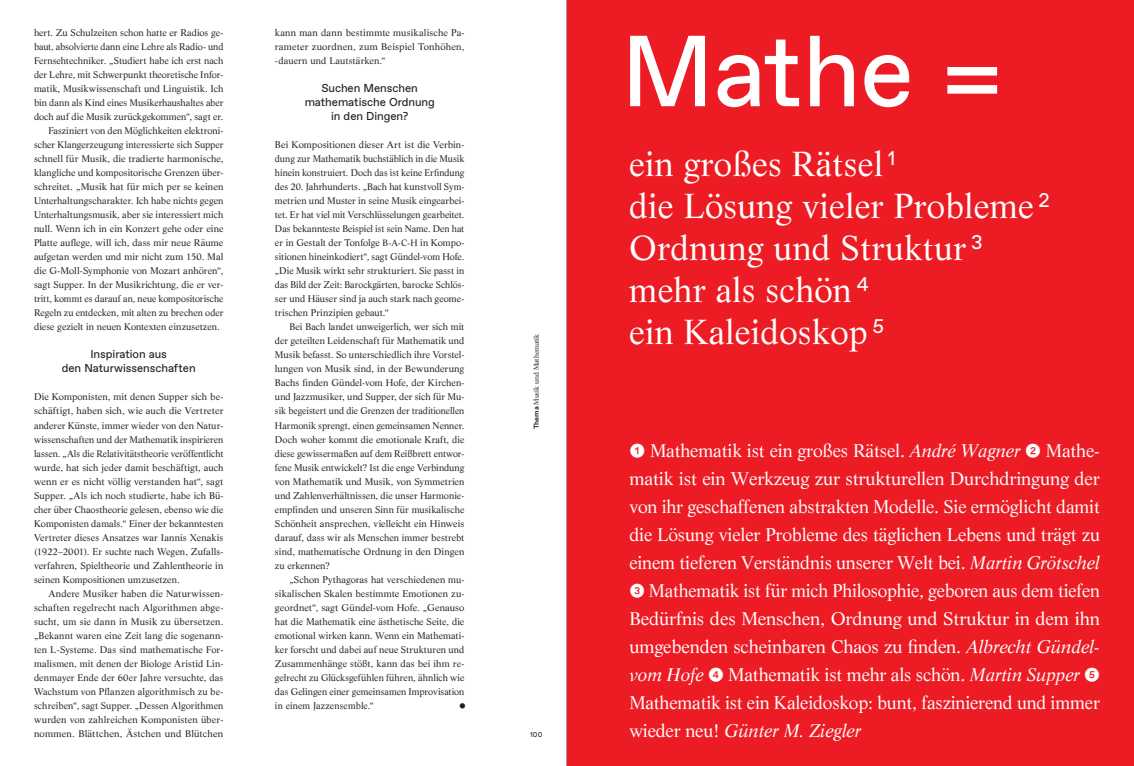
<style>
.page{position:relative;width:1134px;height:766px;background:#fff}
.page>*{position:absolute;margin:0;border:0;box-sizing:border-box;transform-origin:0 0}
.t1{font:100.6px "Favorit";color:#fff}
.t2{font:34px/42px "Life LT Std";letter-spacing:.005em;color:#fff}
.t3{font:18px/28px "Life LT Std";letter-spacing:-.01em;color:#fff;text-align:justify}
.t4{font:11.5px/14px "Favorit";letter-spacing:-.005em;color:#231f20;text-align:center}
.t5{font:9.5px/14px "Life LT Std";color:#231f20;text-align:justify}
.t6{font:7px "Life LT Std";color:#231f20}
.t7{font:7px "Favorit";color:#231f20}
.s1{font-size:9px}
.s2{font-family:"Favorit";font-weight:700}
.s3{font-family:"Favorit"}
.s4{font-style:italic}
</style>
<div class="page">
<div style="left:567px;top:0;width:567px;height:765px;background:#ed1c24"></div>
<p class="t5" style="left:34px;top:26px;width:191px">hert. Zu Schulzeiten schon hatte er Radios ge-</p>
<p class="t5" style="left:34px;top:40px;width:191px">baut, absolvierte dann eine Lehre als Radio- und</p>
<p class="t5" style="left:34px;top:54px;width:191px">Fernsehtechniker. „Studiert habe ich erst nach</p>
<p class="t5" style="left:34px;top:68px;width:191px">der Lehre, mit Schwerpunkt theoretische Infor-</p>
<p class="t5" style="left:34px;top:82px;width:191px">matik, Musikwissenschaft und Linguistik. Ich</p>
<p class="t5" style="left:34px;top:96px;width:191px">bin dann als Kind eines Musikerhaushaltes aber</p>
<p class="t5" style="left:34px;top:110px;width:191px">doch auf die Musik zurückgekommen“, sagt er.</p>
<p class="t5" style="left:48px;top:124px;width:177px">Fasziniert von den Möglichkeiten elektroni-</p>
<p class="t5" style="left:34px;top:138px;width:191px">scher Klangerzeugung interessierte sich Supper</p>
<p class="t5" style="left:34px;top:152px;width:191px">schnell für Musik, die tradierte harmonische,</p>
<p class="t5" style="left:34px;top:166px;width:191px">klangliche und kompositorische Grenzen über-</p>
<p class="t5" style="left:34px;top:180px;width:191px">schreitet. „Musik hat für mich per se keinen</p>
<p class="t5" style="left:34px;top:194px;width:191px">Unterhaltungscharakter. Ich habe nichts gegen</p>
<p class="t5" style="left:34px;top:208px;width:191px">Unterhaltungsmusik, aber sie interessiert mich</p>
<p class="t5" style="left:34px;top:222px;width:191px">null. Wenn ich in ein Konzert gehe oder eine</p>
<p class="t5" style="left:34px;top:236px;width:191px">Platte auflege, will ich, dass mir neue Räume</p>
<p class="t5" style="left:34px;top:250px;width:191px">aufgetan werden und mir nicht zum 150. Mal</p>
<p class="t5" style="left:34px;top:264px;width:191px">die G-Moll-Symphonie von Mozart anhören“,</p>
<p class="t5" style="left:34px;top:278px;width:191px">sagt Supper. In der Musikrichtung, die er ver-</p>
<p class="t5" style="left:34px;top:292px;width:191px">tritt, kommt es darauf an, neue kompositorische</p>
<p class="t5" style="left:34px;top:306px;width:191px">Regeln zu entdecken, mit alten zu brechen oder</p>
<p class="t5" style="left:34px;top:320px;width:187px">diese gezielt in neuen Kontexten einzusetzen.</p>
<p class="t4" style="left:62px;top:347px;width:135px">I nspiration aus<br>den Naturwissenschaften</p>
<p class="t5" style="left:34px;top:390px;width:191px">Die Komponisten, mit denen Supper sich be&shy;schäftigt, haben sich, wie auch die Vertreter anderer Künste, immer wieder von den Natur&shy;wissenschaften und der Mathematik inspirieren lassen. „Als die Relativitätstheorie veröffentlicht wurde, hat sich jeder damit beschäftigt, auch wenn er es nicht völlig verstanden hat“, sagt Supper. „Als ich noch studierte, habe ich Bü&shy;cher über Chaostheorie gelesen, ebenso wie die Komponisten damals.“ Einer der bekanntesten Vertreter dieses Ansatzes war Iannis Xenakis (1922–2001). Er suchte nach Wegen, Zufalls&shy;verfahren, Spieltheorie und Zahlentheorie in seinen Kompositionen umzusetzen.</p>
<p class="t5" style="left:34px;top:586px;width:191px;text-indent:14px">Andere Musiker haben die Naturwissen&shy;schaften regelrecht nach Algorithmen abge&shy;sucht, um sie dann in Musik zu übersetzen. „Bekannt waren eine Zeit lang die sogenann&shy;ten L-Systeme. Das sind mathematische For&shy;malismen, mit denen der Biologe Aristid Lin&shy;denmayer Ende der 60er Jahre versuchte, das Wachstum von Pflanzen algorithmisch zu be&shy;schreiben“, sagt Supper. „Dessen Algorithmen wurden von zahlreichen Komponisten über&shy;nommen. Blättchen, Ästchen und Blütchen</p>
<p class="t5" style="left:275px;top:26px;width:191px">kann man dann bestimmte musikalische Pa&shy;rameter zuordnen, zum Beispiel Tonhöhen, -dauern und Lautstärken.“</p>
<p class="t4" style="left:305px;top:81px;width:132px">Suchen Menschen mathematische Ordnung in den Dingen?</p>
<p class="t5" style="left:275px;top:138px;width:191px">Bei Kompositionen dieser Art ist die Verbin&shy;dung zur Mathematik buchstäblich in die Musik hinein konstruiert. Doch das ist keine Erfindung des 20. Jahrhunderts. „Bach hat kunstvoll Sym&shy;metrien und Muster in seine Musik eingearbei&shy;tet. Er hat viel mit Verschlüsselungen gearbeitet.<br>Das bekannteste Beispiel ist sein Name. Den hat er in Gestalt der Tonfolge <span class="s1">B-A-C-H</span> in Kompo&shy;sitionen hineinkodiert“, sagt Gündel-vom Hofe. „Die Musik wirkt sehr strukturiert. Sie passt in das Bild der Zeit: Barockgärten, barocke Schlös&shy;ser und Häuser sind ja auch stark nach geome&shy;trischen Prinzipien gebaut.“</p>
<p class="t5" style="left:275px;top:320px;width:191px;text-indent:14px">Bei Bach landet unweigerlich, wer sich mit der geteilten Leidenschaft für Mathematik und Musik befasst. So unterschiedlich ihre Vorstel&shy;lungen von Musik sind, in der Bewunderung Bachs finden Gündel-vom Hofe, der Kirchen&shy;und Jazzmusiker, und Supper, der sich für Mu&shy;sik begeistert und die Grenzen der traditionellen Harmonik sprengt, einen gemeinsamen Nenner.<br>Doch woher kommt die emotionale Kraft, die diese gewissermaßen auf dem Reißbrett entwor&shy;fene Musik entwickelt? Ist die enge Verbindung von Mathematik und Musik, von Symmetrien und Zahlenverhältnissen, die unser Harmonie&shy;empfinden und unseren Sinn für musikalische Schönheit ansprechen, vielleicht ein Hinweis darauf, dass wir als Menschen immer bestrebt sind, mathematische Ordnung in den Dingen zu erkennen?</p>
<p class="t5" style="left:275px;top:572px;width:191px;text-indent:14px">„Schon Pythagoras hat verschiedenen mu&shy;sikalischen Skalen bestimmte Emotionen zu&shy;geordnet“, sagt Gündel-vom Hofe. „Genauso hat die Mathematik eine ästhetische Seite, die emotional wirken kann. Wenn ein Mathemati&shy;ker forscht und dabei auf neue Strukturen und Zusammenhänge stößt, kann das bei ihm re&shy;gelrecht zu Glücksgefühlen führen, ähnlich wie das Gelingen einer gemeinsamen Improvisation in einem Jazzensemble.“</p>
<p class="t6" style="left:532px;top:429px;width:97px;rotate:-90deg"><span class="s2">Thema</span> Musik und Mathematik</p>
<p class="t7" style="left:530px;top:729px;width:14px">100</p>
<h1 class="t1" style="left:621px;top:4px;width:384px">Mathe =</h1>
<h2 class="t2" style="left:629px;top:143px;width:422px">ein großes Rätsel <sup>1<br></sup>die Lösung vieler Probleme <sup>2<br></sup>Ordnung und Struktur <sup>3 </sup>mehr als schön <sup>4<br></sup>ein Kaleidoskop <sup>5</sup></h2>
<p class="t3" style="left:629px;top:436px;width:472px"><span class="s3">➊</span> Mathematik ist ein großes Rätsel. <span class="s4">André Wagner</span> <span class="s3">➋</span> Mathe&shy;matik ist ein Werkzeug zur strukturellen Durchdringung der von ihr geschaffenen abstrakten Modelle. Sie ermöglicht damit die Lösung vieler Probleme des täglichen Lebens und trägt zu einem tieferen Verständnis unserer Welt bei. <span class="s4">Martin Grötschel </span><span class="s3">➌</span> Mathematik ist für mich Philosophie, geboren aus dem tiefen Bedürfnis des Menschen, Ordnung und Struktur in dem ihn umgebenden scheinbaren Chaos zu finden. <span class="s4">Albrecht Gündel&shy;vom Hofe</span> <span class="s3">➍</span> Mathematik ist mehr als schön. <span class="s4">Martin Supper</span> <span class="s3">➎<br></span>Mathematik ist ein Kaleidoskop: bunt, faszinierend und immer wieder neu! <span class="s4">Günter M. Ziegler</span></p>
</div>
